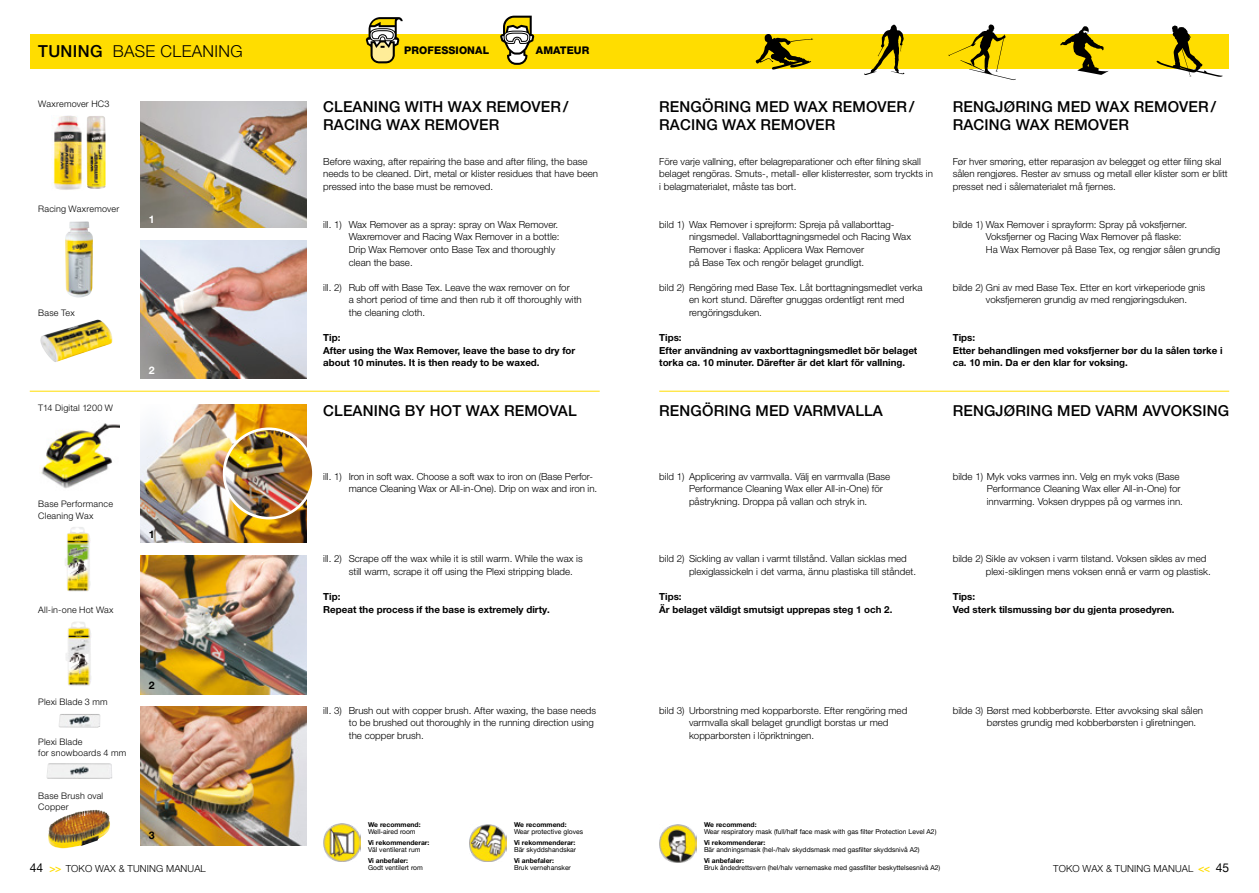
<style>
.page{position:relative;width:1259px;height:893px;background:#fff}
.page>*{position:absolute;margin:0;border:0;box-sizing:border-box;transform-origin:0 0}
.t1{font:300 16.5px "Helvetica Neue LT Pro";letter-spacing:.02em;color:#000}
.t2{font:500 15px/18px "Helvetica Neue LT Pro";letter-spacing:.01em;color:#000}
.t3{font:12px "Helvetica Neue LT Pro";color:#000}
.t4{font:800 10.5px "Helvetica Neue LT Pro";letter-spacing:.01em;color:#000}
.t5{font:700 10.5px "Helvetica Neue LT Pro";color:#000}
.t6{font:700 10.5px "Helvetica Neue LT Pro";color:#fff}
.t7{font:300 9.75px/12.6px "Helvetica Neue LT Pro";color:#000}
.t8{font:700 9.75px/12.6px "Helvetica Neue LT Pro";color:#000}
.t9{font:300 9px/11.2px "Helvetica Neue LT Pro";letter-spacing:.025em;color:#000}
.t10{font:6.75px "Helvetica Neue LT Pro";color:#000}
.t11{font:700 6.75px "Helvetica Neue LT Pro";color:#000}
.s1{font-weight:500}
.s2{font-weight:500;font-size:10.5px;color:#fd0}
.s3{font-weight:400;font-size:12px}
</style>
<div class="page">
<img style="left:53px;top:115px;width:30px;height:75px">
<img style="left:140px;top:707px;width:166px;height:138px">
<img style="left:140px;top:404px;width:166px;height:139px">
<img style="left:140px;top:102px;width:166px;height:126px">
<img style="left:140px;top:555px;width:166px;height:139px">
<img style="left:140px;top:240px;width:166px;height:139px">
<img style="left:40px;top:320px;width:73px;height:42px">
<img style="left:65px;top:221px;width:28px;height:77px">
<img style="left:87px;top:116px;width:19px;height:73px">
<img style="left:59px;top:714px;width:41px;height:14px">
<img style="left:46px;top:763px;width:66px;height:16px">
<img style="left:224px;top:429px;width:89px;height:89px;border-radius:45px">
<div style="left:223px;top:427px;width:92px;height:92px;border:3px solid #fff;border-radius:50%"></div>
<img style="left:40px;top:423px;width:80px;height:66px">
<hr style="left:30px;top:391px;width:570px;height:1px;background:#fd0">
<hr style="left:659px;top:391px;width:570px;height:1px;background:#fd0">
<div style="left:30px;top:34px;width:646px;height:34px;background:#fd0"></div>
<div style="left:659px;top:34px;width:570px;height:34px;background:#fd0"></div>
<img style="left:323px;top:824px;width:37px;height:37px">
<img style="left:659px;top:825px;width:37px;height:37px">
<img style="left:469px;top:824px;width:37px;height:38px">
<img style="left:66px;top:622px;width:25px;height:64px">
<img style="left:65px;top:527px;width:26px;height:64px">
<svg style="left:755px;top:34px;width:58px;height:36px"></svg>
<svg style="left:864px;top:25px;width:40px;height:50px"></svg>
<svg style="left:1060px;top:26px;width:48px;height:49px"></svg>
<svg style="left:1156px;top:26px;width:66px;height:51px"></svg>
<svg style="left:948px;top:25px;width:67px;height:55px"></svg>
<svg style="left:500px;top:16px;width:34px;height:49px"></svg>
<svg style="left:366px;top:17px;width:37px;height:46px"></svg>
<h1 class="t1" style="left:38px;top:41px;width:206px"><span class="s1">TUNING</span> BASE CLEANING</h1>
<p class="t4" style="left:404px;top:44px;width:86px">PROFESSIONAL</p>
<p class="t4" style="left:536px;top:44px;width:55px">AMATEUR</p>
<p class="t9" style="left:38px;top:98px;width:73px">Waxremover HC3</p>
<p class="t9" style="left:38px;top:203px;width:82px">Racing Waxremover</p>
<p class="t6" style="left:149px;top:212px;width:7px">1</p>
<p class="t9" style="left:38px;top:307px;width:38px">Base Tex</p>
<p class="t9" style="left:38px;top:402px;width:76px">T14 Digital 1200 W</p>
<p class="t6" style="left:149px;top:363px;width:7px">2</p>
<p class="t9" style="left:38px;top:498px;width:76px">Base Performance<br>Cleaning Wax</p>
<p class="t5" style="left:149px;top:527px;width:7px">1</p>
<p class="t9" style="left:38px;top:604px;width:77px">All-in-one Hot Wax</p>
<p class="t9" style="left:38px;top:696px;width:71px">Plexi Blade 3 mm</p>
<p class="t9" style="left:38px;top:736px;width:89px">Plexi Blade<br>for snowboards 4 mm</p>
<p class="t9" style="left:38px;top:790px;width:67px">Base Brush oval<br>Copper</p>
<p class="t5" style="left:149px;top:678px;width:7px">2</p>
<h2 class="t2" style="left:323px;top:98px;width:247px">CLEANING WITH WAX REMOVER /<br>RACING WAX REMOVER</h2>
<p class="t7" style="left:323px;top:155px;width:276px">Before waxing, after repairing the base and after filing, the base needs to be cleaned. Dirt, metal or klister residues that have been pressed into the base must be removed.</p>
<p class="t7" style="left:349px;top:218px;width:212px;text-indent:-26px">ill. 1) Wax Remover as a spray: spray on Wax Remover.<br>Waxremover and Racing Wax Remover in a bottle:<br>Drip Wax Remover onto Base Tex and thoroughly clean the base.</p>
<p class="t7" style="left:349px;top:281px;width:234px;text-indent:-26px">ill. 2) Rub off with Base Tex. Leave the wax remover on for<br>a short period of time and then rub it off thoroughly with the cleaning cloth.</p>
<p class="t8" style="left:323px;top:331px;width:254px">Tip:<br>After using the Wax Remover, leave the base to dry for about 10 minutes. It is then ready to be waxed.</p>
<h2 class="t2" style="left:323px;top:401px;width:255px">CLEANING BY HOT WAX REMOVAL</h2>
<p class="t7" style="left:349px;top:470px;width:250px;text-indent:-26px">ill. 1) Iron in soft wax. Choose a soft wax to iron on (Base Perfor&shy;mance Cleaning Wax or All-in-One). Drip on wax and iron in.</p>
<p class="t7" style="left:349px;top:552px;width:235px;text-indent:-26px">ill. 2) Scrape off the wax while it is still warm. While the wax is still warm, scrape it off using the Plexi stripping blade.</p>
<p class="t8" style="left:323px;top:590px;width:228px">Tip:<br>Repeat the process if the base is extremely dirty.</p>
<p class="t7" style="left:349px;top:704px;width:249px;text-indent:-26px">ill. 3) Brush out with copper brush. After waxing, the base needs to be brushed out thoroughly in the running direction using the copper brush.</p>
<h2 class="t2" style="left:659px;top:98px;width:257px">RENGÖRING MED WAX REMOVER /<br>RACING WAX REMOVER</h2>
<h2 class="t2" style="left:952px;top:98px;width:265px">RENGJØRING MED WAX REMOVER /<br>RACING WAX REMOVER</h2>
<p class="t7" style="left:659px;top:155px;width:275px">Före varje vallning, efter belagreparationer och efter filning skall belaget rengöras. Smuts-, metall- eller klisterrester, som tryckts in i belagmaterialet, måste tas bort.</p>
<p class="t7" style="left:952px;top:155px;width:277px">Før hver smøring, etter reparasjon av belegget og etter filing skal sålen rengjøres. Rester av smuss og metall eller klister som er blitt presset ned i sålematerialet må fjernes.</p>
<p class="t7" style="left:689px;top:218px;width:223px;text-indent:-30px">bild 1) Wax Remover i sprejform: Spreja på vallaborttag&shy;ningsmedel. Vallaborttagningsmedel och Racing Wax Remover i flaska: Applicera Wax Remover<br>på Base Tex och rengör belaget grundligt.</p>
<p class="t7" style="left:985px;top:218px;width:236px;text-indent:-33px">bilde 1) Wax Remover i sprayform: Spray på voksfjerner.<br>Voksfjerner og Racing Wax Remover på flaske:<br>Ha Wax Remover på Base Tex, og rengjør sålen grundig</p>
<p class="t7" style="left:689px;top:281px;width:235px;text-indent:-30px">bild 2) Rengöring med Base Tex. Låt borttagningsmedlet verka en kort stund. Därefter gnuggas ordentligt rent med rengöringsduken.</p>
<p class="t8" style="left:659px;top:331px;width:260px">Tips:<br>Efter användning av vaxborttagningsmedlet bör belaget torka ca. 10 minuter. Därefter är det klart för vallning.</p>
<p class="t7" style="left:985px;top:281px;width:221px;text-indent:-33px">bilde 2) Gni av med Base Tex. Etter en kort virkeperiode gnis voksfjerneren grundig av med rengjøringsduken.</p>
<p class="t8" style="left:952px;top:331px;width:271px">Tips:<br>Etter behandlingen med voksfjerner bør du la sålen tørke i ca. 10 min. Da er den klar for voksing.</p>
<h2 class="t2" style="left:659px;top:401px;width:225px">RENGÖRING MED VARMVALLA</h2>
<h2 class="t2" style="left:952px;top:401px;width:278px">RENGJØRING MED VARM AVVOKSING</h2>
<p class="t7" style="left:689px;top:470px;width:203px;text-indent:-30px">bild 1) Applicering av varmvalla. Välj en varmvalla (Base<br>Performance Cleaning Wax eller All-in-One) för påstrykning. Droppa på vallan och stryk in.</p>
<p class="t7" style="left:689px;top:552px;width:228px;text-indent:-30px">bild 2) Sickling av vallan i varmt tillstånd. Vallan sicklas med plexiglassickeln i det varma, ännu plastiska till ståndet.</p>
<p class="t8" style="left:659px;top:590px;width:235px">Tips:<br>Är belaget väldigt smutsigt upprepas steg 1 och 2.</p>
<p class="t7" style="left:986px;top:470px;width:198px;text-indent:-34px">bilde 1) Myk voks varmes inn. Velg en myk voks (Base<br>Performance Cleaning Wax eller All-in-One) for innvarming. Voksen dryppes på og varmes inn.</p>
<p class="t7" style="left:985px;top:552px;width:226px;text-indent:-33px">bilde 2) Sikle av voksen i varm tilstand. Voksen sikles av med plexi-siklingen mens voksen ennå er varm og plastisk.</p>
<p class="t8" style="left:952px;top:590px;width:223px">Tips:<br>Ved sterk tilsmussing bør du gjenta prosedyren.</p>
<p class="t7" style="left:689px;top:704px;width:220px;text-indent:-30px">bild 3) Urborstning med kopparborste. Efter rengöring med varmvalla skall belaget grundligt borstas ur med kopparborsten i löpriktningen.</p>
<p class="t7" style="left:986px;top:703px;width:218px;text-indent:-34px">bilde 3) Børst med kobberbørste. Etter avvoksing skal sålen børstes grundig med kobberbørsten i gliretningen.</p>
<p class="t11" style="left:704px;top:820px;width:54px">We recommend:</p>
<p class="t10" style="left:704px;top:828px;width:234px">Wear respiratory mask (full/half face mask with gas filter Protection Level A2)</p>
<p class="t11" style="left:704px;top:838px;width:63px">Vi rekommenderar:</p>
<p class="t10" style="left:704px;top:846px;width:217px">Bär andningsmask (hel-/halv skyddsmask med gasfilter skyddsnivå A2)</p>
<p class="t11" style="left:704px;top:856px;width:42px">Vi anbefaler:</p>
<p class="t10" style="left:704px;top:864px;width:238px">Bruk åndedrettsvern (hel/halv vernemaske med gassfilter beskyttelsesnivå A2)</p>
<p class="t11" style="left:514px;top:820px;width:54px">We recommend:</p>
<p class="t10" style="left:514px;top:828px;width:71px">Wear protective gloves</p>
<p class="t11" style="left:514px;top:838px;width:63px">Vi rekommenderar:</p>
<p class="t10" style="left:514px;top:846px;width:64px">Bär skyddshandskar</p>
<p class="t11" style="left:514px;top:856px;width:42px">Vi anbefaler:</p>
<p class="t11" style="left:368px;top:820px;width:54px">We recommend:</p>
<p class="t10" style="left:368px;top:828px;width:49px">Well-aired room</p>
<p class="t11" style="left:368px;top:838px;width:63px">Vi rekommenderar:</p>
<p class="t10" style="left:368px;top:846px;width:54px">Väl ventilerat rum</p>
<p class="t11" style="left:368px;top:856px;width:42px">Vi anbefaler:</p>
<p class="t10" style="left:368px;top:864px;width:56px">Godt ventilert rom</p>
<p class="t5" style="left:149px;top:828px;width:7px">3</p>
<p class="t3" style="left:30px;top:861px;width:15px">44</p>
<p class="t10" style="left:514px;top:864px;width:58px">Bruk vernehansker</p>
<p class="t7" style="left:49px;top:862px;width:158px"><span class="s2">&gt;&gt;</span> TOKO WAX &amp; TUNING MANUAL</p>
<p class="t7" style="left:1053px;top:862px;width:177px">TOKO WAX &amp; TUNING MANUAL <span class="s2">&lt;&lt;</span> <span class="s3">45</span></p>
</div>
